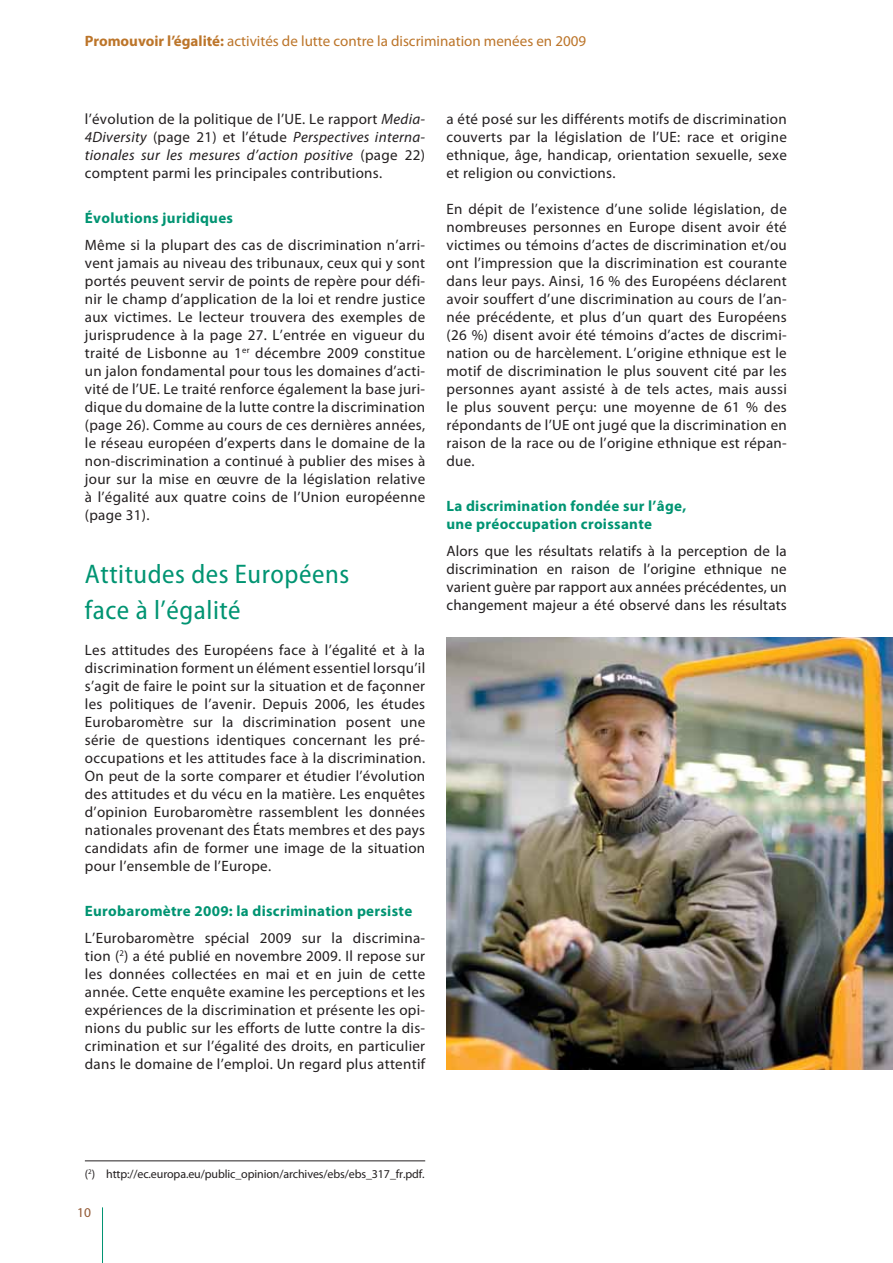
<style>
.page{position:relative;width:893px;height:1263px;background:#fff}
.page>*{position:absolute;margin:0;border:0;box-sizing:border-box;transform-origin:0 0}
.t1{font:semi-condensed 27px/36px "Myriad Pro";letter-spacing:.02em;color:#009472}
.t2{font:15px/18px "Myriad Pro";letter-spacing:.02em;color:#231f20;text-align:justify}
.t3{font:700 15px/18px "Myriad Pro";letter-spacing:.02em;color:#009472}
.t4{font:15px "Myriad Pro";color:#bc752a}
.t5{font:13.5px "Myriad Pro";color:#925833}
.t6{font:12px "Myriad Pro";letter-spacing:-.01em;color:#231f20}
.s1{font-weight:700}
.s2{font-style:italic}
</style>
<div class="page">
<hr style="left:102px;top:1207px;width:1px;height:56px;background:#009472">
<hr style="left:85px;top:1161px;width:340px;height:1px;background:#231f20">
<img style="left:446px;top:637px;width:446px;height:432px">
<p class="t4" style="left:85px;top:35px;width:503px"><span class="s1">Promouvoir l’égalité:</span> activités de lutte contre la discrimination menées en 2009</p>
<p class="t2" style="left:85px;top:112px;width:342px">l’évolution de la politique de l’UE. Le rapport <span class="s2">Media-4Diversity</span> (page 21) et l’étude <span class="s2">Perspectives interna&shy;tionales sur les mesures d’action positive</span> (page 22) comptent parmi les principales contributions.</p>
<p class="t3" style="left:85px;top:211px;width:150px">Évolutions juridiques</p>
<p class="t2" style="left:85px;top:238px;width:342px">Même si la plupart des cas de discrimination n’arri&shy;vent jamais au niveau des tribunaux, ceux qui y sont portés peuvent servir de points de repère pour défi&shy;nir le champ d’application de la loi et rendre justice aux victimes. Le lecteur trouvera des exemples de jurisprudence à la page 27. L’entrée en vigueur du traité de Lisbonne au 1<sup>er</sup> décembre 2009 constitue un jalon fondamental pour tous les domaines d’acti&shy;vité de l’UE. Le traité renforce également la base juri&shy;dique du domaine de la lutte contre la discrimination (page 26). Comme au cours de ces dernières années, le réseau européen d’experts dans le domaine de la non-discrimination a continué à publier des mises à jour sur la mise en œuvre de la législation relative à l’égalité aux quatre coins de l’Union européenne (page 31).</p>
<h1 class="t1" style="left:85px;top:559px;width:266px">Attitudes des Européens face à l’égalité</h1>
<p class="t2" style="left:85px;top:643px;width:342px">Les attitudes des Européens face à l’égalité et à la discrimination forment un élément essentiel lorsqu’il s’agit de faire le point sur la situation et de façonner les politiques de l’avenir. Depuis 2006, les études Eurobaromètre sur la discrimination posent une série de questions identiques concernant les pré&shy;occupations et les attitudes face à la discrimination.<br>On peut de la sorte comparer et étudier l’évolution des attitudes et du vécu en la matière. Les enquêtes d’opinion Eurobaromètre rassemblent les données nationales provenant des États membres et des pays candidats afin de former une image de la situation pour l’ensemble de l’Europe.</p>
<p class="t3" style="left:85px;top:904px;width:329px">Eurobaromètre 2009: la discrimination persiste</p>
<p class="t2" style="left:85px;top:931px;width:342px">L’Eurobaromètre spécial 2009 sur la discrimina&shy;tion (<sup>2</sup>) a été publié en novembre 2009. Il repose sur les données collectées en mai et en juin de cette année. Cette enquête examine les perceptions et les expériences de la discrimination et présente les opi&shy;nions du public sur les efforts de lutte contre la dis&shy;crimination et sur l’égalité des droits, en particulier dans le domaine de l’emploi. Un regard plus attentif</p>
<p class="t2" style="left:446px;top:112px;width:342px">a été posé sur les différents motifs de discrimination couverts par la législation de l’UE: race et origine ethnique, âge, handicap, orientation sexuelle, sexe et religion ou convictions.</p>
<p class="t2" style="left:446px;top:202px;width:342px">En dépit de l’existence d’une solide législation, de nombreuses personnes en Europe disent avoir été victimes ou témoins d’actes de discrimination et/ou ont l’impression que la discrimination est courante dans leur pays. Ainsi, 16 % des Européens déclarent avoir souffert d’une discrimination au cours de l’an&shy;née précédente, et plus d’un quart des Européens (26 %) disent avoir été témoins d’actes de discrimi&shy;nation ou de harcèlement. L’origine ethnique est le motif de discrimination le plus souvent cité par les personnes ayant assisté à de tels actes, mais aussi le plus souvent perçu: une moyenne de 61 % des répondants de l’UE ont jugé que la discrimination en raison de la race ou de l’origine ethnique est répan&shy;due.</p>
<p class="t3" style="left:446px;top:499px;width:241px">La discrimination fondée sur l’âge, une préoccupation croissante</p>
<p class="t2" style="left:446px;top:544px;width:342px">Alors que les résultats relatifs à la perception de la discrimination en raison de l’origine ethnique ne varient guère par rapport aux années précédentes, un changement majeur a été observé dans les résultats</p>
<p class="t6" style="left:85px;top:1169px;width:341px">(<sup>2</sup>) http://ec.europa.eu/public_opinion/archives/ebs/ebs_317_fr.pdf.</p>
<p class="t5" style="left:77px;top:1207px;width:15px">10</p>
</div>
